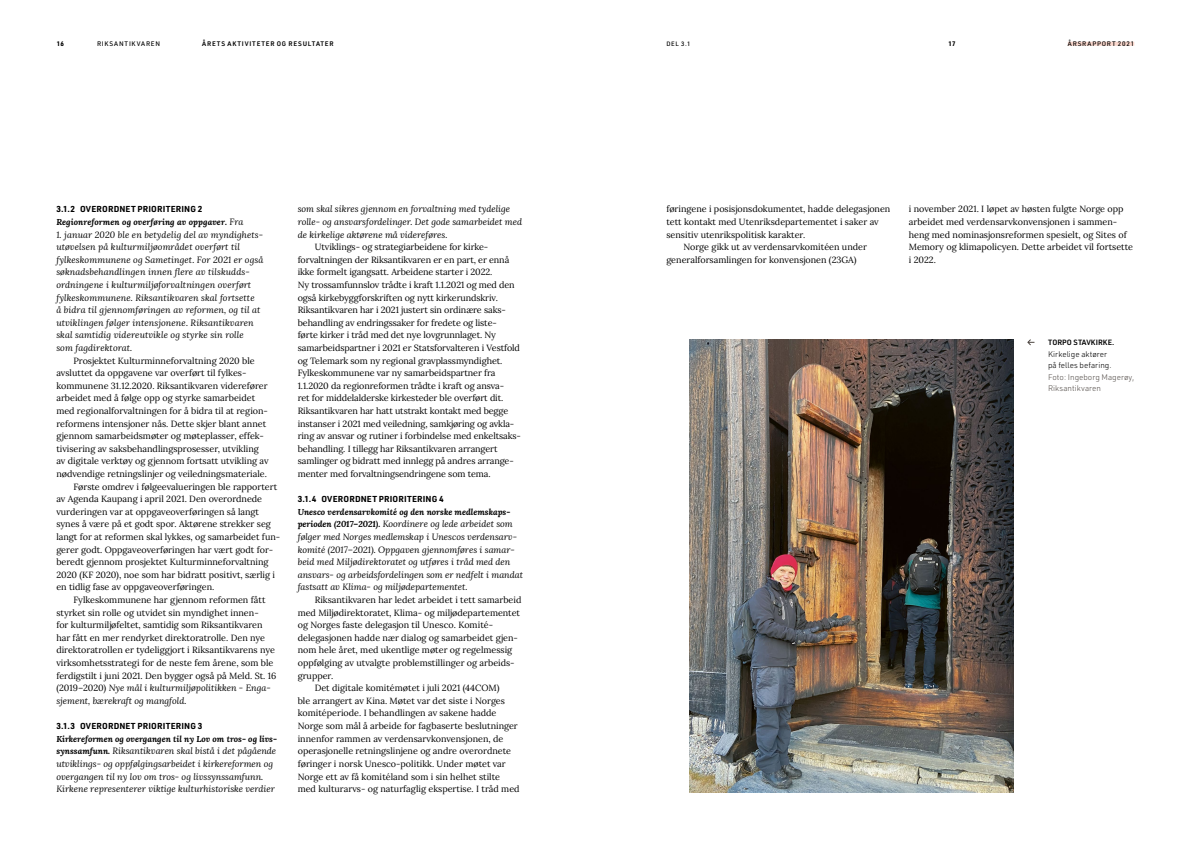
<style>
.page{position:relative;width:1191px;height:842px;background:#fff}
.page>*{position:absolute;margin:0;border:0;box-sizing:border-box;transform-origin:0 0}
.t1{font:9px/12.6px "Lora";color:#000}
.t2{font:italic 9px/12.6px "Lora";color:#000}
.t3{font:italic 700 8.5px "Lora";color:#000}
.t4{font:700 8.5px "URWDIN";letter-spacing:.02em;color:#000}
.t5{font:300 8px/11.5px "URWDIN";color:#57514d}
.t6{font:300 8px/11.5px "URWDIN";color:#000}
.t7{font:600 7.5px "URWDIN";letter-spacing:.005em;color:#000}
.t8{font:500 6.5px "URWDIN";letter-spacing:.13em;color:#000}
.t9{font:600 6.5px "URWDIN";letter-spacing:.125em;color:#000}
.t10{font:700 6.5px "URWDIN";color:#000}
.t11{font:500 6.2px "URWDIN";color:#000}
.s1{font-weight:400;font-size:9px}
.s2{font-style:normal}
.s3{font-weight:700;font-size:8.5px}
</style>
<div class="page">
<hr style="left:1067px;top:42px;width:67px;height:4px;background:#fad7cd">
<img style="left:690px;top:339px;width:323px;height:453px">
<svg style="left:1027px;top:339px;width:7px;height:7px"></svg>
<p class="t10" style="left:57px;top:39px;width:9px">16</p>
<p class="t8" style="left:97px;top:39px;width:65px">RIKSANTIKVAREN</p>
<p class="t9" style="left:202px;top:39px;width:133px">ÅRETS AKTIVITETER OG RESULTATER</p>
<p class="t11" style="left:666px;top:39px;width:26px">DEL 3.1</p>
<p class="t10" style="left:948px;top:39px;width:9px">17</p>
<p class="t8" style="left:1067px;top:39px;width:68px">ÅRSRAPPORT 2021</p>
<p class="t4" style="left:56px;top:204px;width:147px">3.1.2 OVERORDNET PRIORITERING 2</p>
<p class="t3" style="left:56px;top:216px;width:189px">Regionreformen og overføring av oppgaver. <span class="s1">Fra</span></p>
<p class="t2" style="left:56px;top:228px;width:208px">1. januar 2020 ble en betydelig del av myndighets&shy;utøvelsen på kulturmiljøområdet overført til fylkeskommunene og Sametinget. For 2021 er også søknadsbehandlingen innen flere av tilskudds&shy;ordningene i kulturmiljøforvaltningen overført fylkeskommunene. Riksantikvaren skal fortsette<br>å bidra til gjennomføringen av reformen, og til at utviklingen følger intensjonene. Riksantikvaren skal samtidig videreutvikle og styrke sin rolle<br>som fagdirektorat.</p>
<p class="t1" style="left:73px;top:354px;width:183px">Prosjektet Kulturminneforvaltning 2020 ble</p>
<p class="t1" style="left:56px;top:366px;width:190px">avsluttet da oppgavene var overført til fylkes-</p>
<p class="t1" style="left:56px;top:379px;width:213px">kommunene 31.12.2020. Riksantikvaren viderefører</p>
<p class="t1" style="left:56px;top:391px;width:200px">arbeidet med å følge opp og styrke samarbeidet</p>
<p class="t1" style="left:56px;top:404px;width:212px">med regionalforvaltningen for å bidra til at region-</p>
<p class="t1" style="left:56px;top:417px;width:211px">reformens intensjoner nås. Dette skjer blant annet</p>
<p class="t1" style="left:56px;top:429px;width:209px">gjennom samarbeidsmøter og møteplasser, effek-</p>
<p class="t1" style="left:56px;top:442px;width:204px">tivisering av saksbehandlingsprosesser, utvikling</p>
<p class="t1" style="left:56px;top:454px;width:214px">av digitale verktøy og gjennom fortsatt utvikling av</p>
<p class="t1" style="left:56px;top:467px;width:212px">nødvendige retningslinjer og veiledningsmateriale.</p>
<p class="t1" style="left:73px;top:480px;width:205px">Første omdrev i følgeevalueringen ble rapportert</p>
<p class="t1" style="left:56px;top:492px;width:207px">av Agenda Kaupang i april 2021. Den overordnede</p>
<p class="t1" style="left:56px;top:505px;width:204px">vurderingen var at oppgaveoverføringen så langt</p>
<p class="t1" style="left:56px;top:517px;width:216px">synes å være på et godt spor. Aktørene strekker seg</p>
<p class="t1" style="left:56px;top:530px;width:225px">langt for at reformen skal lykkes, og samarbeidet fun-</p>
<p class="t1" style="left:56px;top:543px;width:218px">gerer godt. Oppgaveoverføringen har vært godt for-</p>
<p class="t1" style="left:56px;top:555px;width:214px">beredt gjennom prosjektet Kulturminneforvaltning</p>
<p class="t1" style="left:56px;top:568px;width:220px">2020 (KF 2020), noe som har bidratt positivt, særlig i</p>
<p class="t1" style="left:56px;top:580px;width:159px">en tidlig fase av oppgaveoverføringen.</p>
<p class="t1" style="left:73px;top:593px;width:194px">Fylkeskommunene har gjennom reformen fått</p>
<p class="t1" style="left:56px;top:606px;width:204px">styrket sin rolle og utvidet sin myndighet innen-</p>
<p class="t1" style="left:56px;top:618px;width:208px">for kulturmiljøfeltet, samtidig som Riksantikvaren</p>
<p class="t1" style="left:56px;top:631px;width:210px">har fått en mer rendyrket direktoratrolle. Den nye</p>
<p class="t1" style="left:56px;top:643px;width:220px">direktoratrollen er tydeliggjort i Riksantikvarens nye</p>
<p class="t1" style="left:56px;top:656px;width:219px">virksomhetsstrategi for de neste fem årene, som ble</p>
<p class="t1" style="left:56px;top:669px;width:221px">ferdigstilt i juni 2021. Den bygger også på Meld. St. 16</p>
<p class="t2" style="left:56px;top:682px;width:216px"><span class="s2">(2019–2020)</span> Nye mål i kulturmiljøpolitikken - Enga-</p>
<p class="t2" style="left:56px;top:694px;width:132px">sjement, bærekraft og mangfold.</p>
<p class="t4" style="left:56px;top:720px;width:147px">3.1.3 OVERORDNET PRIORITERING 3</p>
<p class="t3" style="left:56px;top:732px;width:222px">Kirkereformen og overgangen til ny Lov om tros- og livs-</p>
<p class="t2" style="left:56px;top:745px;width:221px"><span class="s3">synssamfunn.</span> Riksantikvaren skal bistå i det pågående utviklings- og oppfølgingsarbeidet i kirkereformen og overgangen til ny lov om tros- og livssynssamfunn.<br>Kirkene representerer viktige kulturhistoriske verdier</p>
<p class="t2" style="left:298px;top:203px;width:226px">som skal sikres gjennom en forvaltning med tydelige rolle- og ansvarsfordelinger. Det gode samarbeidet med de kirkelige aktørene må videreføres.</p>
<p class="t1" style="left:298px;top:240px;width:224px;text-indent:17px">Utviklings- og strategiarbeidene for kirke&shy;forvaltningen der Riksantikvaren er en part, er ennå ikke formelt igangsatt. Arbeidene starter i 2022.<br>Ny trossamfunnslov trådte i kraft 1.1.2021 og med den også kirkebyggforskriften og nytt kirkerundskriv.<br>Riksantikvaren har i 2021 justert sin ordinære saks&shy;behandling av endringssaker for fredete og liste-<br>førte kirker i tråd med det nye lovgrunnlaget. Ny samarbeidspartner i 2021 er Statsforvalteren i Vestfold og Telemark som ny regional gravplassmyndighet.<br>Fylkeskommunene var ny samarbeidspartner fra 1.1.2020 da regionreformen trådte i kraft og ansva-<br>ret for middelalderske kirkesteder ble overført dit.<br>Riksantikvaren har hatt utstrakt kontakt med begge instanser i 2021 med veiledning, samkjøring og avkla&shy;ring av ansvar og rutiner i forbindelse med enkeltsaks&shy;behandling. I tillegg har Riksantikvaren arrangert samlinger og bidratt med innlegg på andres arrange&shy;menter med forvaltningsendringene som tema.</p>
<p class="t4" style="left:298px;top:493px;width:147px">3.1.4 OVERORDNET PRIORITERING 4</p>
<p class="t3" style="left:298px;top:506px;width:214px">Unesco verdensarvkomité og den norske medlemskaps-</p>
<p class="t2" style="left:298px;top:518px;width:227px"><span class="s3">perioden (2017–2021).</span> Koordinere og lede arbeidet som følger med Norges medlemskap i Unescos verdensarv&shy;komité (2017–2021). Oppgaven gjennomføres i samar&shy;beid med Miljødirektoratet og utføres i tråd med den ansvars- og arbeidsfordelingen som er nedfelt i mandat fastsatt av Klima- og miljødepartementet.</p>
<p class="t1" style="left:315px;top:593px;width:208px">Riksantikvaren har ledet arbeidet i tett samarbeid</p>
<p class="t1" style="left:298px;top:606px;width:224px">med Miljødirektoratet, Klima- og miljødepartementet</p>
<p class="t1" style="left:298px;top:618px;width:196px">og Norges faste delegasjon til Unesco. Komité-</p>
<p class="t1" style="left:298px;top:631px;width:222px">delegasjonen hadde nær dialog og samarbeidet gjen-</p>
<p class="t1" style="left:298px;top:643px;width:216px">nom hele året, med ukentlige møter og regelmessig</p>
<p class="t1" style="left:298px;top:656px;width:218px">oppfølging av utvalgte problemstillinger og arbeids-</p>
<p class="t1" style="left:298px;top:669px;width:37px">grupper.</p>
<p class="t1" style="left:315px;top:681px;width:186px">Det digitale komitémøtet i juli 2021 (44COM)</p>
<p class="t1" style="left:298px;top:694px;width:209px">ble arrangert av Kina. Møtet var det siste i Norges</p>
<p class="t1" style="left:298px;top:706px;width:200px">komitéperiode. I behandlingen av sakene hadde</p>
<p class="t1" style="left:298px;top:719px;width:222px">Norge som mål å arbeide for fagbaserte beslutninger</p>
<p class="t1" style="left:298px;top:732px;width:207px">innenfor rammen av verdensarvkonvensjonen, de</p>
<p class="t1" style="left:298px;top:744px;width:215px">operasjonelle retningslinjene og andre overordnete</p>
<p class="t1" style="left:298px;top:757px;width:210px">føringer i norsk Unesco-politikk. Under møtet var</p>
<p class="t1" style="left:298px;top:769px;width:204px">Norge ett av få komitéland som i sin helhet stilte</p>
<p class="t1" style="left:298px;top:782px;width:223px">med kulturarvs- og naturfaglig ekspertise. I tråd med</p>
<p class="t1" style="left:666px;top:202px;width:225px">føringene i posisjonsdokumentet, hadde delegasjonen</p>
<p class="t1" style="left:666px;top:215px;width:214px">tett kontakt med Utenriksdepartementet i saker av</p>
<p class="t1" style="left:666px;top:228px;width:140px">sensitiv utenrikspolitisk karakter.</p>
<p class="t1" style="left:683px;top:240px;width:185px">Norge gikk ut av verdensarvkomitéen under</p>
<p class="t1" style="left:666px;top:253px;width:192px">generalforsamlingen for konvensjonen (23GA)</p>
<p class="t1" style="left:909px;top:202px;width:226px">i november 2021. I løpet av høsten fulgte Norge opp arbeidet med verdensarvkonvensjonen i sammen&shy;heng med nominasjonsreformen spesielt, og Sites of Memory og klimapolicyen. Dette arbeidet vil fortsette i 2022.</p>
<p class="t7" style="left:1048px;top:337px;width:68px">TORPO STAVKIRKE.</p>
<p class="t6" style="left:1048px;top:348px;width:65px">Kirkelige aktører på felles befaring.</p>
<p class="t5" style="left:1048px;top:371px;width:88px">Foto: Ingeborg Magerøy,<br>Riksantikvaren</p>
</div>
